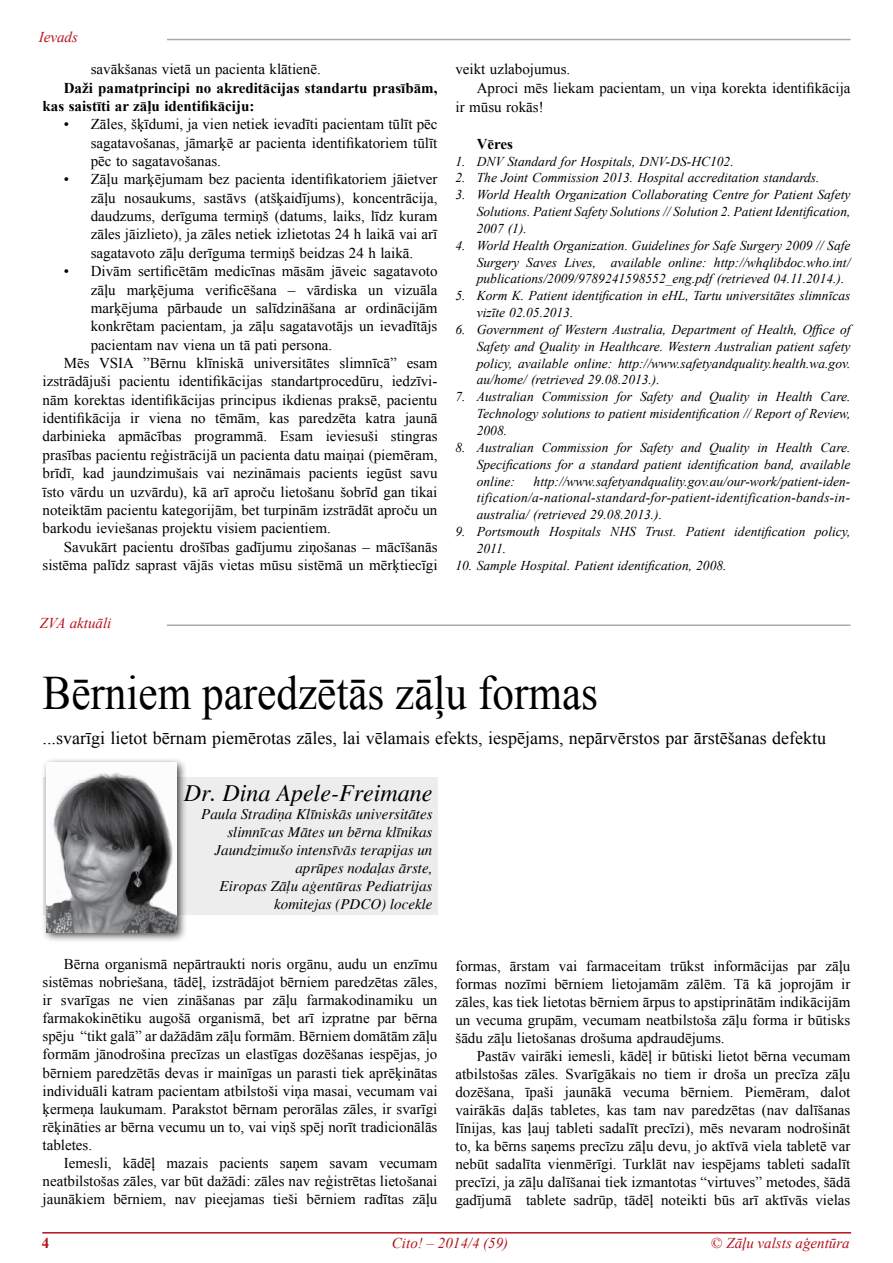
<style>
.page{position:relative;width:893px;height:1263px;background:#fff}
.page>*{position:absolute;margin:0;border:0;box-sizing:border-box;transform-origin:0 0}
.t1{font:48px "Times New Roman";color:#000;scale:.9 1}
.t2{font:italic 24px "Times";color:#000}
.t3{font:18px "Times New Roman";color:#000}
.t4{font:15px/18px "Times New Roman";color:#000;text-align:justify}
.t5{font:italic 15px/18px "Times";color:#000;text-align:right}
.t6{font:700 15px/18.3px "Times New Roman";color:#000}
.t7{font:italic 15px "Times New Roman";color:#b5121b}
.t8{font:700 15px "Times New Roman";color:#b5121b}
.t9{font:italic 13.5px/16.8px "Times New Roman";color:#000;text-align:justify}
.s1{font-style:normal}
</style>
<div class="page">
<hr style="left:42px;top:1232px;width:809px;height:1px;background:#b5121b">
<hr style="left:43px;top:39px;width:807px;height:1px;background:#a7a9ac">
<div style="left:40px;top:31px;width:126px;height:22px;background:#fff"></div>
<div style="left:43px;top:777px;width:394px;height:138px;background:#ededee"></div>
<div style="left:41px;top:757px;width:154px;height:193px;background:#000;opacity:.75"></div>
<img style="left:47px;top:763px;width:130px;height:169px">
<hr style="left:43px;top:624px;width:807px;height:2px;background:#a7a9ac">
<div style="left:40px;top:617px;width:126px;height:21px;background:#fff"></div>
<p class="t7" style="left:39px;top:26px;width:41px">Ievads</p>
<p class="t4" style="left:91px;top:60px;width:231px">savākšanas vietā un pacienta klātienē.</p>
<p class="t6" style="left:43px;top:78px;width:396px;text-indent:21px">Daži pamatprincipi no akreditācijas standartu prasībām, kas saistīti ar zāļu identifikāciju:</p>
<p class="t4" style="left:91px;top:115px;width:348px;text-indent:-27px">• Zāles, šķīdumi, ja vien netiek ievadīti pacientam tūlīt pēc sagatavošanas, jāmarķē ar pacienta identifikatoriem tūlīt pēc to sagatavošanas.</p>
<p class="t4" style="left:91px;top:170px;width:348px;text-indent:-27px">• Zāļu marķējumam bez pacienta identifikatoriem jāietver zāļu nosaukums, sastāvs (atšķaidījums), koncentrācija, daudzums, derīguma termiņš (datums, laiks, līdz kuram zāles jāizlieto), ja zāles netiek izlietotas 24 h laikā vai arī sagatavoto zāļu derīguma termiņš beidzas 24 h laikā.</p>
<p class="t4" style="left:64px;top:262px;width:375px">• Divām sertificētām medicīnas māsām jāveic sagatavoto</p>
<p class="t4" style="left:91px;top:280px;width:348px">zāļu marķējuma verificēšana – vārdiska un vizuāla</p>
<p class="t4" style="left:91px;top:299px;width:348px">marķējuma pārbaude un salīdzināšana ar ordinācijām</p>
<p class="t4" style="left:91px;top:317px;width:348px">konkrētam pacientam, ja zāļu sagatavotājs un ievadītājs</p>
<p class="t4" style="left:91px;top:335px;width:243px">pacientam nav viena un tā pati persona.</p>
<p class="t4" style="left:64px;top:354px;width:375px">Mēs VSIA ”Bērnu klīniskā universitātes slimnīcā” esam</p>
<p class="t4" style="left:43px;top:372px;width:396px">izstrādājuši pacientu identifikācijas standartprocedūru, iedzīvi-</p>
<p class="t4" style="left:43px;top:390px;width:396px">nām korektas identifikācijas principus ikdienas praksē, pacientu</p>
<p class="t4" style="left:43px;top:409px;width:396px">identifikācija ir viena no tēmām, kas paredzēta katra jaunā</p>
<p class="t4" style="left:43px;top:427px;width:396px">darbinieka apmācības programmā. Esam ieviesuši stingras</p>
<p class="t4" style="left:43px;top:445px;width:396px">prasības pacientu reģistrācijā un pacienta datu maiņai (piemēram,</p>
<p class="t4" style="left:43px;top:464px;width:396px">brīdī, kad jaundzimušais vai nezināmais pacients iegūst savu</p>
<p class="t4" style="left:43px;top:482px;width:396px">īsto vārdu un uzvārdu), kā arī aproču lietošanu šobrīd gan tikai</p>
<p class="t4" style="left:43px;top:501px;width:396px">noteiktām pacientu kategorijām, bet turpinām izstrādāt aproču un</p>
<p class="t4" style="left:43px;top:519px;width:290px">barkodu ieviešanas projektu visiem pacientiem.</p>
<p class="t4" style="left:64px;top:537px;width:375px">Savukārt pacientu drošības gadījumu ziņošanas – mācīšanās</p>
<p class="t4" style="left:43px;top:556px;width:396px">sistēma palīdz saprast vājās vietas mūsu sistēmā un mērķtiecīgi</p>
<p class="t7" style="left:40px;top:612px;width:73px">ZVA aktuāli</p>
<p class="t4" style="left:455px;top:60px;width:116px">veikt uzlabojumus.</p>
<p class="t4" style="left:477px;top:79px;width:375px">Aproci mēs liekam pacientam, un viņa korekta identifikācija</p>
<p class="t4" style="left:455px;top:97px;width:90px">ir mūsu rokās!</p>
<p class="t6" style="left:477px;top:134px;width:38px">Vēres</p>
<p class="t9" style="left:455px;top:152px;width:280px">1. DNV Standard for Hospitals, DNV-DS-HC102.</p>
<p class="t9" style="left:455px;top:169px;width:366px">2. The Joint Commission 2013. Hospital accreditation standards.</p>
<p class="t9" style="left:477px;top:186px;width:375px;text-indent:-21px">3. World Health Organization Collaborating Centre for Patient Safety Solutions. Patient Safety Solutions // Solution 2. Patient Identification, 2007 (1).</p>
<p class="t9" style="left:477px;top:237px;width:375px;text-indent:-21px">4. World Health Organization. Guidelines for Safe Surgery 2009 // Safe Surgery Saves Lives, available online: http://whqlibdoc.who.int/ publications/2009/9789241598552_eng.pdf (retrieved 04.11.2014.).</p>
<p class="t9" style="left:477px;top:287px;width:375px;text-indent:-21px">5. Korm K. Patient identification in eHL, Tartu universitātes slimnīcas vizīte 02.05.2013.</p>
<p class="t9" style="left:477px;top:321px;width:375px;text-indent:-21px">6. Government of Western Australia, Department of Health, Office of Safety and Quality in Healthcare. Western Australian patient safety policy, available online: http://www.safetyandquality.health.wa.gov. au/home/ (retrieved 29.08.2013.).</p>
<p class="t9" style="left:477px;top:388px;width:375px;text-indent:-21px">7. Australian Commission for Safety and Quality in Health Care.<br>Technology solutions to patient misidentification // Report of Review, 2008.</p>
<p class="t9" style="left:477px;top:439px;width:375px;text-indent:-21px">8. Australian Commission for Safety and Quality in Health Care.<br>Specifications for a standard patient identification band, available online:</p>
<p class="t9" style="left:477px;top:472px;width:375px;text-indent:57px">http://www.safetyandquality.gov.au/our-work/patient-iden&shy;tification/a-national-standard-for-patient-identification-bands-in&shy;australia/ (retrieved 29.08.2013.).</p>
<p class="t9" style="left:477px;top:523px;width:375px;text-indent:-21px">9. Portsmouth Hospitals NHS Trust. Patient identification policy,<br>2011.</p>
<p class="t9" style="left:455px;top:556px;width:273px">10. Sample Hospital. Patient identification, 2008.</p>
<h1 class="t1" style="left:43px;top:661px;width:619px">Bērniem paredzētās zāļu formas</h1>
<p class="t3" style="left:43px;top:726px;width:785px">...svarīgi lietot bērnam piemērotas zāles, lai vēlamais efekts, iespējams, nepārvērstos par ārstēšanas defektu</p>
<h2 class="t2" style="left:184px;top:779px;width:250px">Dr. Dina Apele-Freimane</h2>
<p class="t5" style="left:201px;top:805px;width:233px">Paula Stradiņa Klīniskās universitātes slimnīcas Mātes un bērna klīnikas Jaundzimušo intensīvās terapijas un aprūpes nodaļas ārste,<br>Eiropas Zāļu aģentūras Pediatrijas komitejas (PDCO) locekle</p>
<p class="t4" style="left:43px;top:955px;width:396px;text-indent:21px">Bērna organismā nepārtraukti noris orgānu, audu un enzīmu sistēmas nobriešana, tādēļ, izstrādājot bērniem paredzētas zāles, ir svarīgas ne vien zināšanas par zāļu farmakodinamiku un farmakokinētiku augošā organismā, bet arī izpratne par bērna spēju “tikt galā” ar dažādām zāļu formām. Bērniem domātām zāļu formām jānodrošina precīzas un elastīgas dozēšanas iespējas, jo bērniem paredzētās devas ir mainīgas un parasti tiek aprēķinātas individuāli katram pacientam atbilstoši viņa masai, vecumam vai ķermeņa laukumam. Parakstot bērnam perorālas zāles, ir svarīgi rēķināties ar bērna vecumu un to, vai viņš spēj norīt tradicionālās tabletes.</p>
<p class="t4" style="left:43px;top:1153px;width:396px;text-indent:21px">Iemesli, kādēļ mazais pacients saņem savam vecumam neatbilstošas zāles, var būt dažādi: zāles nav reģistrētas lietošanai jaunākiem bērniem, nav pieejamas tieši bērniem radītas zāļu</p>
<p class="t4" style="left:455px;top:957px;width:396px">formas, ārstam vai farmaceitam trūkst informācijas par zāļu formas nozīmi bērniem lietojamām zālēm. Tā kā joprojām ir zāles, kas tiek lietotas bērniem ārpus to apstiprinātām indikācijām un vecuma grupām, vecumam neatbilstoša zāļu forma ir būtisks šādu zāļu lietošanas drošuma apdraudējums.</p>
<p class="t4" style="left:455px;top:1047px;width:396px;text-indent:21px">Pastāv vairāki iemesli, kādēļ ir būtiski lietot bērna vecumam atbilstošas zāles. Svarīgākais no tiem ir droša un precīza zāļu dozēšana, īpaši jaunākā vecuma bērniem. Piemēram, dalot vairākās daļās tabletes, kas tam nav paredzētas (nav dalīšanas līnijas, kas ļauj tableti sadalīt precīzi), mēs nevaram nodrošināt to, ka bērns saņems precīzu zāļu devu, jo aktīvā viela tabletē var nebūt sadalīta vienmērīgi. Turklāt nav iespējams tableti sadalīt precīzi, ja zāļu dalīšanai tiek izmantotas “virtuves” metodes, šādā gadījumā tablete sadrūp, tādēļ noteikti būs arī aktīvās vielas</p>
<p class="t8" style="left:42px;top:1232px;width:9px">4</p>
<p class="t7" style="left:392px;top:1233px;width:118px">Cito! – 2014/4 (59)</p>
<p class="t7" style="left:711px;top:1233px;width:140px"><span class="s1">©</span> Zāļu valsts aģentūra</p>
</div>
